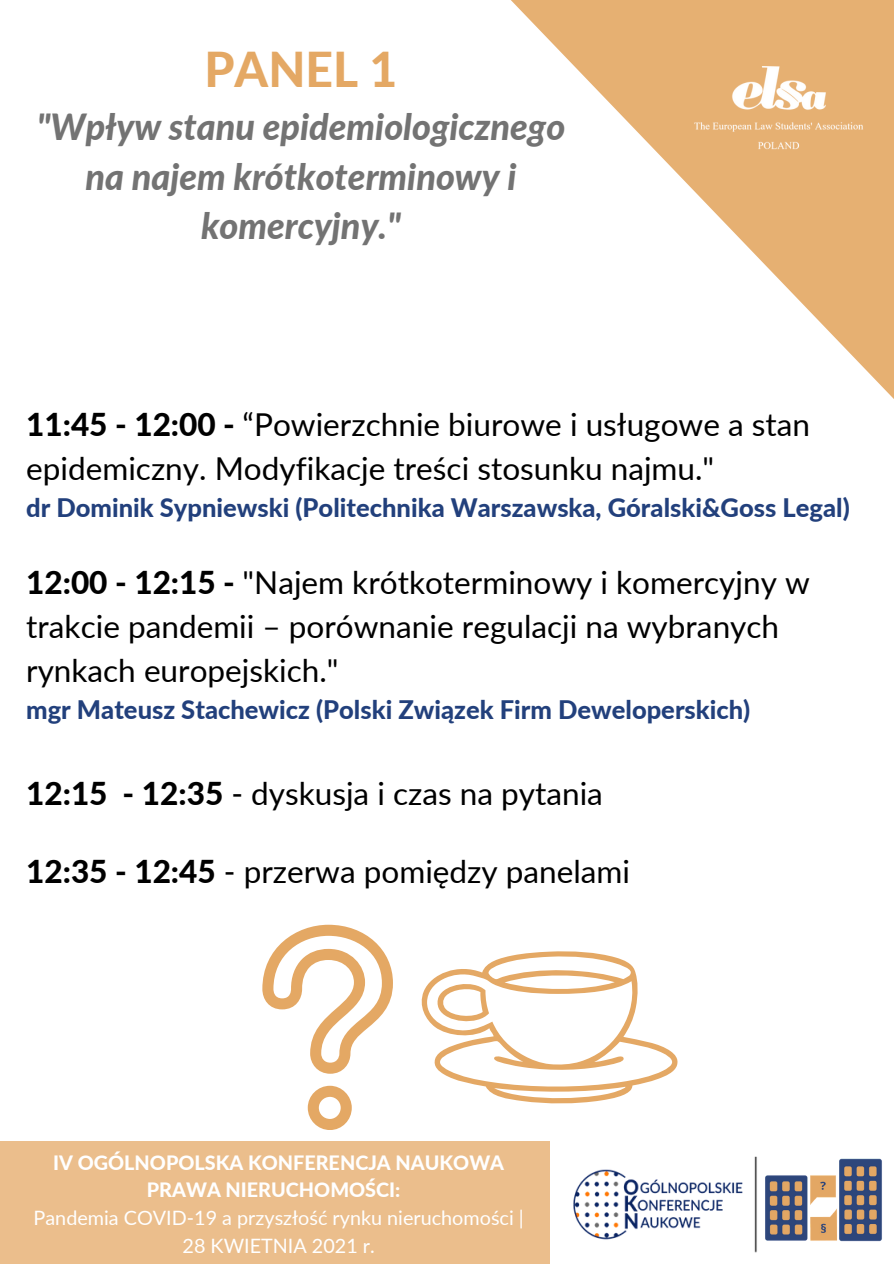
<style>
.page{position:relative;width:894px;height:1264px;background:#fff}
.page>*{position:absolute;margin:0;border:0;box-sizing:border-box;transform-origin:0 0}
.t1{font:800 48px "Lato";color:#e4a864}
.t2{font:italic 800 36px/49.5px "Lato";color:#737373;text-align:center}
.t3{font:31.5px/44px "Lato";color:#000}
.t4{font:800 25.5px "Lato";color:#22407c}
.t5{font:19.8px/27.6px "Lato";color:#fff;text-align:center}
.t6{font:800 19.8px/27.6px "Lato";color:#fff;text-align:center}
.s1{font-weight:800}
</style>
<div class="page">
<svg style="left:511px;top:0;width:382px;height:398px"></svg>
<img style="left:693px;top:66px;width:170px;height:86px">
<div style="left:0;top:1141px;width:893px;height:122px;background:#ebbe8c"></div>
<div style="left:549px;top:1141px;width:344px;height:122px;background:#fff"></div>
<img style="left:547px;top:1059px;width:210px;height:197px">
<img style="left:765px;top:1158px;width:117px;height:84px">
<svg style="left:421px;top:951px;width:256px;height:152px"></svg>
<svg style="left:262px;top:924px;width:131px;height:205px"></svg>
<p class="t1" style="left:204px;top:40px;width:194px">PANEL 1</p>
<p class="t2" style="left:37px;top:101px;width:530px">"Wpływ stanu epidemiologicznego na najem krótkoterminowy i komercyjny."</p>
<p class="t3" style="left:26px;top:402px;width:785px"><span class="s1">11:45 - 12:00 -</span> “Powierzchnie biurowe i usługowe a stan epidemiczny. Modyfikacje treści stosunku najmu."</p>
<p class="t4" style="left:26px;top:492px;width:824px">dr Dominik Sypniewski (Politechnika Warszawska, Góralski&amp;Goss Legal)</p>
<p class="t3" style="left:26px;top:559px;width:785px"><span class="s1">12:00 - 12:15 -</span> "Najem krótkoterminowy i komercyjny w trakcie pandemii – porównanie regulacji na wybranych rynkach europejskich."</p>
<p class="t4" style="left:26px;top:693px;width:725px">mgr Mateusz Stachewicz (Polski Związek Firm Deweloperskich)</p>
<p class="t3" style="left:26px;top:770px;width:578px"><span class="s1">12:15 - 12:35</span> - dyskusja i czas na pytania</p>
<p class="t3" style="left:26px;top:849px;width:605px"><span class="s1">12:35 - 12:45</span> - przerwa pomiędzy panelami</p>
<p class="t6" style="left:53px;top:1148px;width:452px">IV OGÓLNOPOLSKA KONFERENCJA NAUKOWA<br>PRAWA NIERUCHOMOŚCI:</p>
<p class="t5" style="left:34px;top:1203px;width:491px">Pandemia COVID-19 a przyszłość rynku nieruchomości |<br>28 KWIETNIA 2021 r.</p>
</div>
